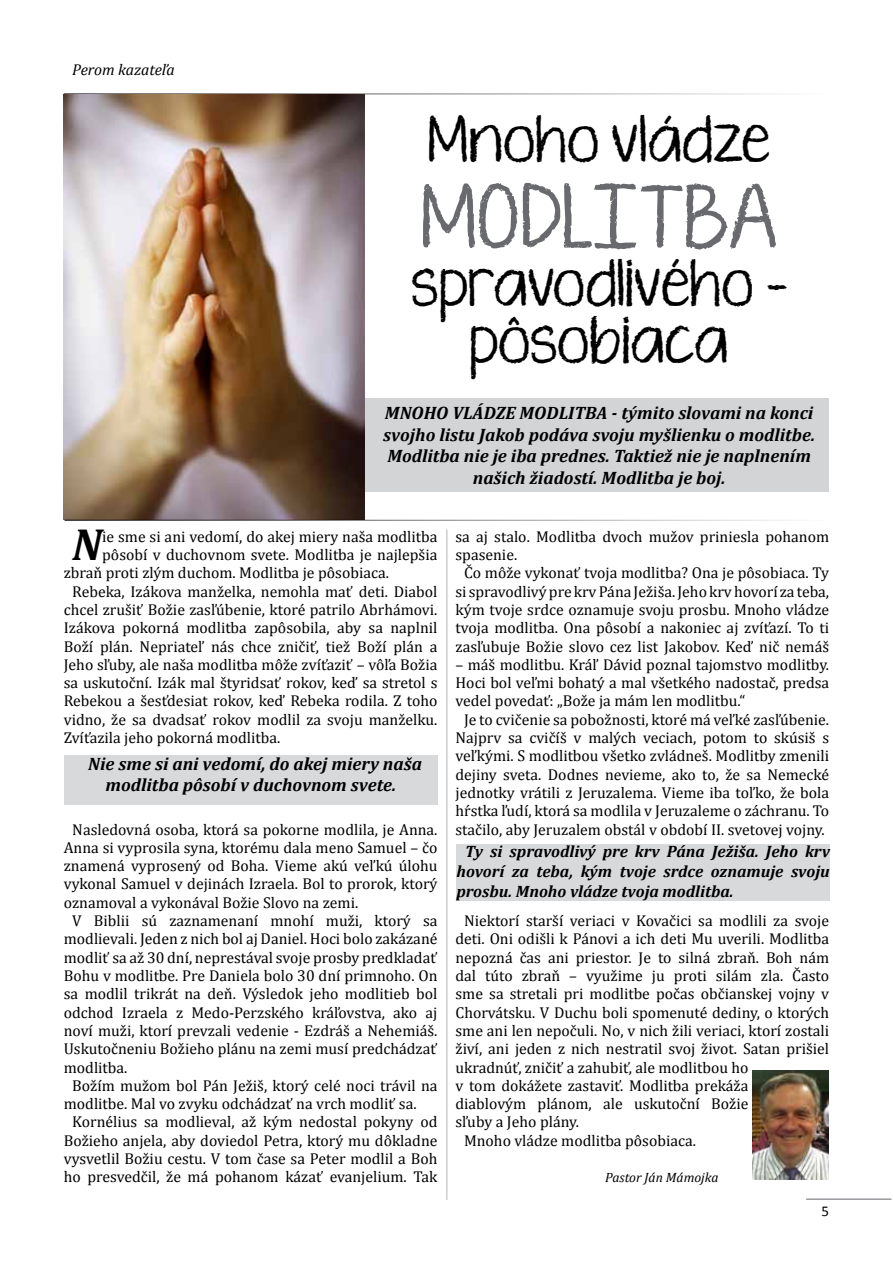
<style>
.page{position:relative;width:893px;height:1263px;background:#fff}
.page>*{position:absolute;margin:0;border:0;box-sizing:border-box;transform-origin:0 0}
.t1{font:66.15px "KG Ten Thousand Reasons Alt";letter-spacing:.015em;color:#696a6d}
.t2{font:48px/57.6px "KG Ten Thousand Reasons Alt";color:#000;text-align:center}
.t3{font:italic 700 45.3px "Cambria";color:#000}
.t4{font:italic 700 18px/21.6px "Cambria";color:#000;text-align:center}
.t5{font:italic 700 16.5px/19.8px "Cambria";color:#000;text-align:justify}
.t6{font:15.75px "Cambria";color:#000}
.t7{font:italic 15.75px "Cambria";letter-spacing:-.005em;color:#000}
.t8{font:15px "Calibri";color:#000}
.t9{font:italic 13.5px "Cambria";color:#000}
</style>
<div class="page">
<hr style="left:806px;top:1198px;width:85px;height:2px;background:#999b9e">
<div style="left:364px;top:398px;width:465px;height:93px;background:#d3d4d6"></div>
<hr style="left:446px;top:529px;width:1px;height:671px;background:#000">
<hr style="left:64px;top:94px;width:765px;height:1px;background:#000">
<img style="left:64px;top:94px;width:300px;height:426px">
<hr style="left:65px;top:520px;width:765px;height:1px;background:#000">
<img style="left:753px;top:1070px;width:76px;height:110px">
<div style="left:64px;top:755px;width:374px;height:50px;background:#d7d9da"></div>
<div style="left:456px;top:844px;width:374px;height:57px;background:#d7d9da"></div>
<p class="t7" style="left:72px;top:58px;width:104px">Perom kazateľa</p>
<h2 class="t2" style="left:428px;top:115px;width:344px">Mnoho vládze</h2>
<h1 class="t1" style="left:421px;top:168px;width:357px">MODLITBA</h1>
<h2 class="t2" style="left:411px;top:258px;width:378px">spravodlivého – pôsobiaca</h2>
<p class="t4" style="left:383px;top:401px;width:433px">MNOHO VLÁDZE MODLITBA - týmito slovami na konci svojho listu Jakob podáva svoju myšlienku o modlitbe.<br>Modlitba nie je iba prednes. Taktiež nie je naplnením našich žiadostí. Modlitba je boj.</p>
<h3 class="t3" style="left:72px;top:512px;width:31px">N</h3>
<p class="t6" style="left:102px;top:527px;width:337px">ie sme si ani vedomí, do akej miery naša modlitba</p>
<p class="t6" style="left:102px;top:545px;width:337px">pôsobí v duchovnom svete. Modlitba je najlepšia</p>
<p class="t6" style="left:64px;top:564px;width:327px">zbraň proti zlým duchom. Modlitba je pôsobiaca.</p>
<p class="t6" style="left:72px;top:582px;width:367px">Rebeka, Izákova manželka, nemohla mať deti. Diabol</p>
<p class="t6" style="left:64px;top:600px;width:375px">chcel zrušiť Božie zasľúbenie, ktoré patrilo Abrhámovi.</p>
<p class="t6" style="left:64px;top:618px;width:375px">Izákova pokorná modlitba zapôsobila, aby sa naplnil</p>
<p class="t6" style="left:64px;top:637px;width:375px">Boží plán. Nepriateľ nás chce zničiť, tiež Boží plán a</p>
<p class="t6" style="left:64px;top:655px;width:375px">Jeho sľuby, ale naša modlitba môže zvíťaziť – vôľa Božia</p>
<p class="t6" style="left:64px;top:673px;width:375px">sa uskutoční. Izák mal štyridsať rokov, keď sa stretol s</p>
<p class="t6" style="left:64px;top:692px;width:375px">Rebekou a šesťdesiat rokov, keď Rebeka rodila. Z toho</p>
<p class="t6" style="left:64px;top:710px;width:375px">vidno, že sa dvadsať rokov modlil za svoju manželku.</p>
<p class="t6" style="left:64px;top:728px;width:218px">Zvíťazila jeho pokorná modlitba.</p>
<p class="t4" style="left:88px;top:752px;width:335px">Nie sme si ani vedomí, do akej miery naša modlitba pôsobí v duchovnom svete.</p>
<p class="t6" style="left:72px;top:820px;width:367px">Nasledovná osoba, ktorá sa pokorne modlila, je Anna.</p>
<p class="t6" style="left:64px;top:838px;width:375px">Anna si vyprosila syna, ktorému dala meno Samuel – čo</p>
<p class="t6" style="left:64px;top:856px;width:375px">znamená vyprosený od Boha. Vieme akú veľkú úlohu</p>
<p class="t6" style="left:64px;top:875px;width:375px">vykonal Samuel v dejinách Izraela. Bol to prorok, ktorý</p>
<p class="t6" style="left:64px;top:893px;width:296px">oznamoval a vykonával Božie Slovo na zemi.</p>
<p class="t6" style="left:72px;top:911px;width:367px">V Biblii sú zaznamenaní mnohí muži, ktorý sa</p>
<p class="t6" style="left:64px;top:930px;width:375px">modlievali. Jeden z nich bol aj Daniel. Hoci bolo zakázané</p>
<p class="t6" style="left:64px;top:948px;width:375px">modliť sa až 30 dní, neprestával svoje prosby predkladať</p>
<p class="t6" style="left:64px;top:966px;width:375px">Bohu v modlitbe. Pre Daniela bolo 30 dní primnoho. On</p>
<p class="t6" style="left:64px;top:985px;width:375px">sa modlil trikrát na deň. Výsledok jeho modlitieb bol</p>
<p class="t6" style="left:64px;top:1003px;width:375px">odchod Izraela z Medo-Perzského kráľovstva, ako aj</p>
<p class="t6" style="left:64px;top:1021px;width:375px">noví muži, ktorí prevzali vedenie - Ezdráš a Nehemiáš.</p>
<p class="t6" style="left:64px;top:1039px;width:375px">Uskutočneniu Božieho plánu na zemi musí predchádzať</p>
<p class="t6" style="left:64px;top:1058px;width:65px">modlitba.</p>
<p class="t6" style="left:72px;top:1076px;width:367px">Božím mužom bol Pán Ježiš, ktorý celé noci trávil na</p>
<p class="t6" style="left:64px;top:1094px;width:354px">modlitbe. Mal vo zvyku odchádzať na vrch modliť sa.</p>
<p class="t6" style="left:72px;top:1113px;width:367px">Kornélius sa modlieval, až kým nedostal pokyny od</p>
<p class="t6" style="left:64px;top:1131px;width:375px">Božieho anjela, aby doviedol Petra, ktorý mu dôkladne</p>
<p class="t6" style="left:64px;top:1149px;width:375px">vysvetlil Božiu cestu. V tom čase sa Peter modlil a Boh</p>
<p class="t6" style="left:64px;top:1168px;width:375px">ho presvedčil, že má pohanom kázať evanjelium. Tak</p>
<p class="t6" style="left:455px;top:527px;width:375px">sa aj stalo. Modlitba dvoch mužov priniesla pohanom</p>
<p class="t6" style="left:455px;top:545px;width:63px">spasenie.</p>
<p class="t6" style="left:464px;top:564px;width:367px">Čo môže vykonať tvoja modlitba? Ona je pôsobiaca. Ty</p>
<p class="t6" style="left:455px;top:582px;width:375px">si spravodlivý pre krv Pána Ježiša. Jeho krv hovorí za teba,</p>
<p class="t6" style="left:455px;top:600px;width:375px">kým tvoje srdce oznamuje svoju prosbu. Mnoho vládze</p>
<p class="t6" style="left:455px;top:619px;width:375px">tvoja modlitba. Ona pôsobí a nakoniec aj zvíťazí. To ti</p>
<p class="t6" style="left:455px;top:637px;width:375px">zasľubuje Božie slovo cez list Jakobov. Keď nič nemáš</p>
<p class="t6" style="left:455px;top:655px;width:375px">– máš modlitbu. Kráľ Dávid poznal tajomstvo modlitby.</p>
<p class="t6" style="left:455px;top:673px;width:375px">Hoci bol veľmi bohatý a mal všetkého nadostač, predsa</p>
<p class="t6" style="left:455px;top:692px;width:291px">vedel povedať: „Bože ja mám len modlitbu.“</p>
<p class="t6" style="left:464px;top:710px;width:367px">Je to cvičenie sa pobožnosti, ktoré má veľké zasľúbenie.</p>
<p class="t6" style="left:455px;top:728px;width:375px">Najprv sa cvičíš v malých veciach, potom to skúsiš s</p>
<p class="t6" style="left:455px;top:747px;width:375px">veľkými. S modlitbou všetko zvládneš. Modlitby zmenili</p>
<p class="t6" style="left:455px;top:765px;width:375px">dejiny sveta. Dodnes nevieme, ako to, že sa Nemecké</p>
<p class="t6" style="left:455px;top:783px;width:375px">jednotky vrátili z Jeruzalema. Vieme iba toľko, že bola</p>
<p class="t6" style="left:455px;top:802px;width:375px">hŕstka ľudí, ktorá sa modlila v Jeruzaleme o záchranu. To</p>
<p class="t6" style="left:455px;top:820px;width:371px">stačilo, aby Jeruzalem obstál v období II. svetovej vojny.</p>
<p class="t5" style="left:456px;top:841px;width:375px;text-indent:8px">Ty si spravodlivý pre krv Pána Ježiša. Jeho krv hovorí za teba, kým tvoje srdce oznamuje svoju prosbu. Mnoho vládze tvoja modlitba.</p>
<p class="t6" style="left:464px;top:911px;width:367px">Niektorí starší veriaci v Kovačici sa modlili za svoje</p>
<p class="t6" style="left:455px;top:930px;width:375px">deti. Oni odišli k Pánovi a ich deti Mu uverili. Modlitba</p>
<p class="t6" style="left:455px;top:948px;width:375px">nepozná čas ani priestor. Je to silná zbraň. Boh nám</p>
<p class="t6" style="left:455px;top:966px;width:375px">dal túto zbraň – využime ju proti silám zla. Často</p>
<p class="t6" style="left:455px;top:985px;width:375px">sme sa stretali pri modlitbe počas občianskej vojny v</p>
<p class="t6" style="left:455px;top:1003px;width:375px">Chorvátsku. V Duchu boli spomenuté dediny, o ktorých</p>
<p class="t6" style="left:455px;top:1021px;width:375px">sme ani len nepočuli. No, v nich žili veriaci, ktorí zostali</p>
<p class="t6" style="left:455px;top:1039px;width:375px">živí, ani jeden z nich nestratil svoj život. Satan prišiel</p>
<p class="t6" style="left:455px;top:1058px;width:294px">ukradnúť, zničiť a zahubiť, ale modlitbou ho</p>
<p class="t6" style="left:455px;top:1076px;width:294px">v tom dokážete zastaviť. Modlitba prekáža</p>
<p class="t6" style="left:455px;top:1094px;width:294px">diablovým plánom, ale uskutoční Božie</p>
<p class="t6" style="left:455px;top:1113px;width:125px">sľuby a Jeho plány.</p>
<p class="t6" style="left:464px;top:1131px;width:233px">Mnoho vládze modlitba pôsobiaca.</p>
<p class="t9" style="left:605px;top:1168px;width:115px">Pastor Ján Mámojka</p>
<p class="t8" style="left:822px;top:1201px;width:9px">5</p>
</div>
